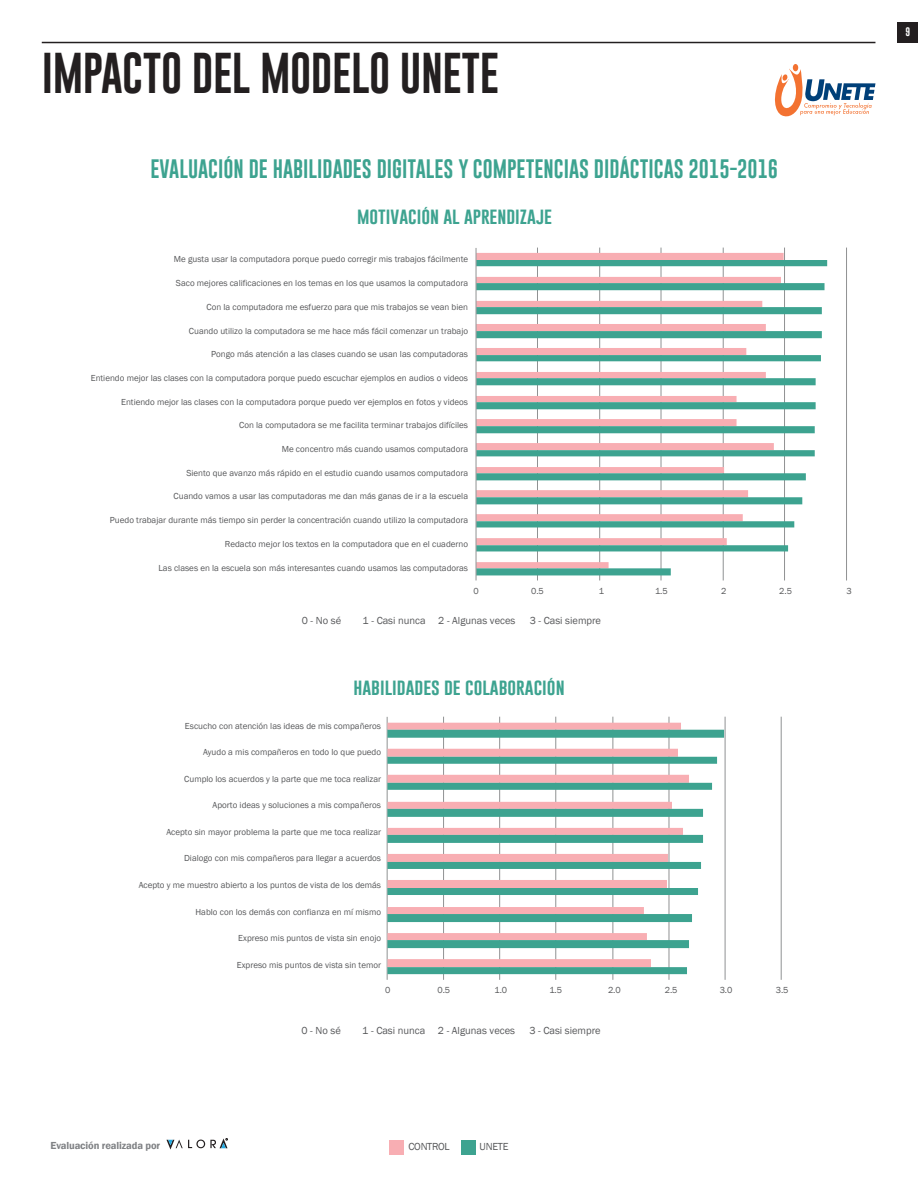
<style>
.page{position:relative;width:918px;height:1188px;background:#fff}
.page>*{position:absolute;margin:0;border:0;box-sizing:border-box;transform-origin:0 0}
.t1{font:42px "Gobold";letter-spacing:-.01em;color:#231f20}
.t2{font:19.5px "Gobold";color:#3da390}
.t3{font:16.95px "Gobold";color:#3da390}
.t4{font:10.5px "Franklin Gothic";color:#57585a}
.t5{font:600 10.5px "Franklin Gothic";letter-spacing:-.01em;color:#808285}
.t6{font:10.5px "Franklin Gothic";letter-spacing:-.025em;color:#57585a}
.t7{font:9px "Franklin Gothic";color:#57585a}
.t8{font:9px "Gobold";color:#fff}
</style>
<div class="page">
<svg style="left:774px;top:64px;width:101px;height:53px"></svg>
<hr style="left:42px;top:42px;width:833px;height:1px;background:#231f20">
<div style="left:898px;top:22px;width:20px;height:21px;background:#231f20"></div>
<hr style="left:537px;top:248px;width:1px;height:332px;background:#909293">
<hr style="left:599px;top:248px;width:1px;height:332px;background:#909293">
<hr style="left:661px;top:248px;width:1px;height:332px;background:#909293">
<hr style="left:723px;top:248px;width:1px;height:332px;background:#909293">
<hr style="left:784px;top:248px;width:1px;height:332px;background:#909293">
<hr style="left:846px;top:248px;width:1px;height:332px;background:#909293">
<div style="left:477px;top:253px;width:307px;height:7px;background:#f8aeb3"></div>
<svg style="left:477px;top:260px;width:350px;height:315px"></svg>
<hr style="left:476px;top:248px;width:1px;height:332px;background:#909293">
<hr style="left:443px;top:717px;width:1px;height:263px;background:#909293">
<hr style="left:499px;top:717px;width:1px;height:263px;background:#909293">
<hr style="left:555px;top:717px;width:1px;height:263px;background:#909293">
<hr style="left:612px;top:717px;width:1px;height:263px;background:#909293">
<hr style="left:668px;top:717px;width:1px;height:263px;background:#909293">
<hr style="left:725px;top:717px;width:1px;height:263px;background:#909293">
<hr style="left:781px;top:717px;width:1px;height:263px;background:#909293">
<hr style="left:387px;top:717px;width:1px;height:263px;background:#909293">
<svg style="left:387px;top:723px;width:302px;height:7px;background:#f0b1b5"></svg>
<svg style="left:387px;top:730px;width:337px;height:244px"></svg>
<div style="left:389px;top:1140px;width:15px;height:15px;background:#f8aeb3"></div>
<div style="left:461px;top:1140px;width:15px;height:15px;background:#3da390"></div>
<svg style="left:166px;top:1138px;width:62px;height:12px"></svg>
<h1 class="t1" style="left:42px;top:46px;width:459px">IMPACTO DEL MODELO UNETE</h1>
<h2 class="t2" style="left:151px;top:157px;width:629px">EVALUACIÓN DE HABILIDADES DIGITALES Y COMPETENCIAS DIDÁCTICAS 2015-2016</h2>
<h3 class="t3" style="left:357px;top:206px;width:197px">motivación al aprendizaje</h3>
<p class="t7" style="left:174px;top:254px;width:296px">Me gusta usar la computadora porque puedo corregir mis trabajos fácilmente</p>
<p class="t7" style="left:176px;top:278px;width:294px">Saco mejores calificaciones en los temas en los que usamos la computadora</p>
<p class="t7" style="left:207px;top:301px;width:263px">Con la computadora me esfuerzo para que mis trabajos se vean bien</p>
<p class="t7" style="left:189px;top:325px;width:281px">Cuando utilizo la computadora se me hace más fácil comenzar un trabajo</p>
<p class="t7" style="left:211px;top:349px;width:258px">Pongo más atención a las clases cuando se usan las computadoras</p>
<p class="t7" style="left:91px;top:372px;width:379px">Entiendo mejor las clases con la computadora porque puedo escuchar ejemplos en audios o videos</p>
<p class="t7" style="left:121px;top:396px;width:349px">Entiendo mejor las clases con la computadora porque puedo ver ejemplos en fotos y videos</p>
<p class="t7" style="left:239px;top:420px;width:230px">Con la computadora se me facilita terminar trabajos difíciles</p>
<p class="t7" style="left:282px;top:443px;width:188px">Me concentro más cuando usamos computadora</p>
<p class="t7" style="left:186px;top:467px;width:283px">Siento que avanzo más rápido en el estudio cuando usamos computadora</p>
<p class="t7" style="left:174px;top:491px;width:296px">Cuando vamos a usar las computadoras me dan más ganas de ir a la escuela</p>
<p class="t7" style="left:110px;top:515px;width:360px">Puedo trabajar durante más tiempo sin perder la concentración cuando utilizo la computadora</p>
<p class="t7" style="left:225px;top:538px;width:245px">Redacto mejor los textos en la computadora que en el cuaderno</p>
<p class="t7" style="left:159px;top:562px;width:311px">Las clases en la escuela son más interesantes cuando usamos las computadoras</p>
<p class="t7" style="left:473px;top:585px;width:7px">0</p>
<p class="t7" style="left:531px;top:585px;width:14px">0.5</p>
<p class="t7" style="left:599px;top:585px;width:7px">1</p>
<p class="t7" style="left:655px;top:585px;width:14px">1.5</p>
<p class="t7" style="left:721px;top:585px;width:7px">2</p>
<p class="t7" style="left:779px;top:585px;width:14px">2.5</p>
<p class="t7" style="left:846px;top:585px;width:7px">3</p>
<p class="t4" style="left:302px;top:614px;width:41px">0 - No sé</p>
<p class="t4" style="left:363px;top:614px;width:154px">1 - Casi nunca 2 - Algunas veces</p>
<p class="t4" style="left:530px;top:614px;width:73px">3 - Casi siempre</p>
<h3 class="t3" style="left:354px;top:676px;width:213px">habilidades de colaboración</h3>
<p class="t7" style="left:185px;top:720px;width:198px">Escucho con atención las ideas de mis compañeros</p>
<p class="t7" style="left:203px;top:747px;width:180px">Ayudo a mis compañeros en todo lo que puedo</p>
<p class="t7" style="left:184px;top:773px;width:198px">Cumplo los acuerdos y la parte que me toca realizar</p>
<p class="t7" style="left:213px;top:800px;width:170px">Aporto ideas y soluciones a mis compañeros</p>
<p class="t7" style="left:166px;top:826px;width:216px">Acepto sin mayor problema la parte que me toca realizar</p>
<p class="t7" style="left:184px;top:853px;width:198px">Dialogo con mis compañeros para llegar a acuerdos</p>
<p class="t7" style="left:139px;top:879px;width:244px">Acepto y me muestro abierto a los puntos de vista de los demás</p>
<p class="t7" style="left:195px;top:906px;width:187px">Hablo con los demás con confianza en mí mismo</p>
<p class="t7" style="left:238px;top:933px;width:144px">Expreso mis puntos de vista sin enojo</p>
<p class="t7" style="left:237px;top:959px;width:146px">Expreso mis puntos de vista sin temor</p>
<p class="t7" style="left:385px;top:984px;width:7px">0</p>
<p class="t7" style="left:438px;top:984px;width:14px">0.5</p>
<p class="t7" style="left:495px;top:984px;width:14px">1.0</p>
<p class="t7" style="left:549px;top:984px;width:14px">1.5</p>
<p class="t7" style="left:608px;top:984px;width:14px">2.0</p>
<p class="t7" style="left:665px;top:984px;width:14px">2.5</p>
<p class="t7" style="left:720px;top:984px;width:14px">3.0</p>
<p class="t7" style="left:776px;top:984px;width:14px">3.5</p>
<p class="t4" style="left:301px;top:1024px;width:41px">0 - No sé</p>
<p class="t4" style="left:362px;top:1024px;width:154px">1 - Casi nunca 2 - Algunas veces</p>
<p class="t4" style="left:529px;top:1024px;width:73px">3 - Casi siempre</p>
<p class="t5" style="left:50px;top:1139px;width:111px">Evaluación realizada por</p>
<p class="t6" style="left:409px;top:1140px;width:43px">CONTROL</p>
<p class="t4" style="left:480px;top:1140px;width:30px">UNETE</p>
<p class="t8" style="left:906px;top:26px;width:6px">9</p>
</div>
